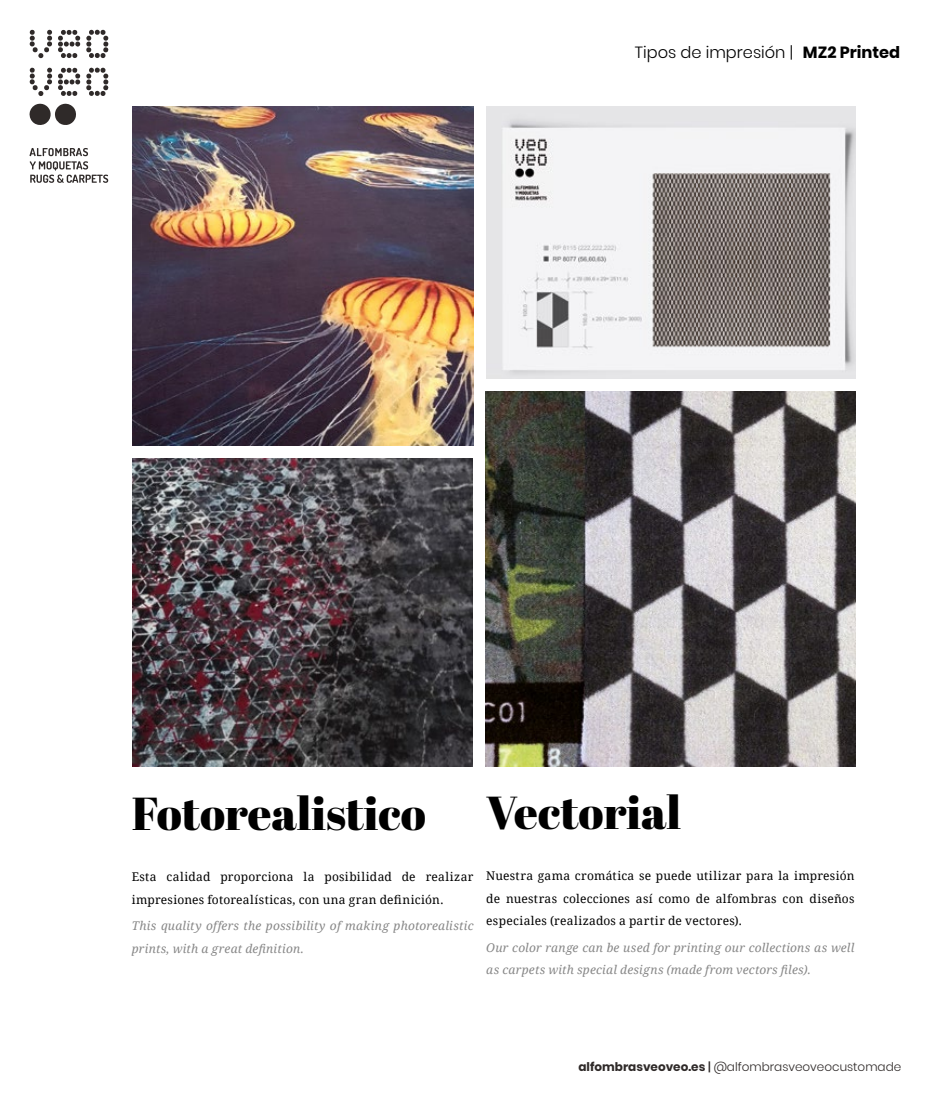
<style>
.page{position:relative;width:936px;height:1106px;background:#fff}
.page>*{position:absolute;margin:0;border:0;box-sizing:border-box;transform-origin:0 0}
.t1{font:46.2px "Abril Fatface";color:#000}
.t2{font:300 16.2px "Poppins";color:#000}
.t3{font:12px/22.5px "Noto Serif";letter-spacing:.02em;color:#000}
.t4{font:italic 12px/22.5px "Noto Serif";letter-spacing:.015em;color:#878787}
.t5{font:300 12px "Poppins";color:#2f2a29}
.s1{font-weight:700}
.s2{font-weight:500}
</style>
<div class="page">
<svg style="left:29px;top:29px;width:80px;height:154px"></svg>
<img style="left:132px;top:106px;width:341px;height:340px">
<img style="left:485px;top:392px;width:370px;height:374px">
<img style="left:486px;top:106px;width:369px;height:273px">
<img style="left:133px;top:458px;width:339px;height:308px">
<h2 class="t2" style="left:635px;top:42px;width:267px">Tipos de impresión | <span class="s1">MZ2 Printed</span></h2>
<h1 class="t1" style="left:132px;top:781px;width:296px">Fotorealistico</h1>
<h1 class="t1" style="left:486px;top:780px;width:196px">Vectorial</h1>
<p class="t3" style="left:132px;top:865px;width:343px">Esta calidad proporciona la posibilidad de realizar impresiones fotorealísticas, con una gran definición.</p>
<p class="t4" style="left:132px;top:914px;width:343px">This quality offers the possibility of making photorealistic prints, with a great definition.</p>
<p class="t3" style="left:486px;top:864px;width:369px;text-align:justify">Nuestra gama cromática se puede utilizar para la impresión de nuestras colecciones así como de alfombras con diseños especiales (realizados a partir de vectores).</p>
<p class="t4" style="left:486px;top:935px;width:369px">Our color range can be used for printing our collections as well as carpets with special designs (made from vectors files).</p>
<p class="t5" style="left:578px;top:1059px;width:324px"><span class="s1">alfombrasveoveo.es</span> <span class="s2">|</span> @alfombrasveoveocustomade</p>
</div>
